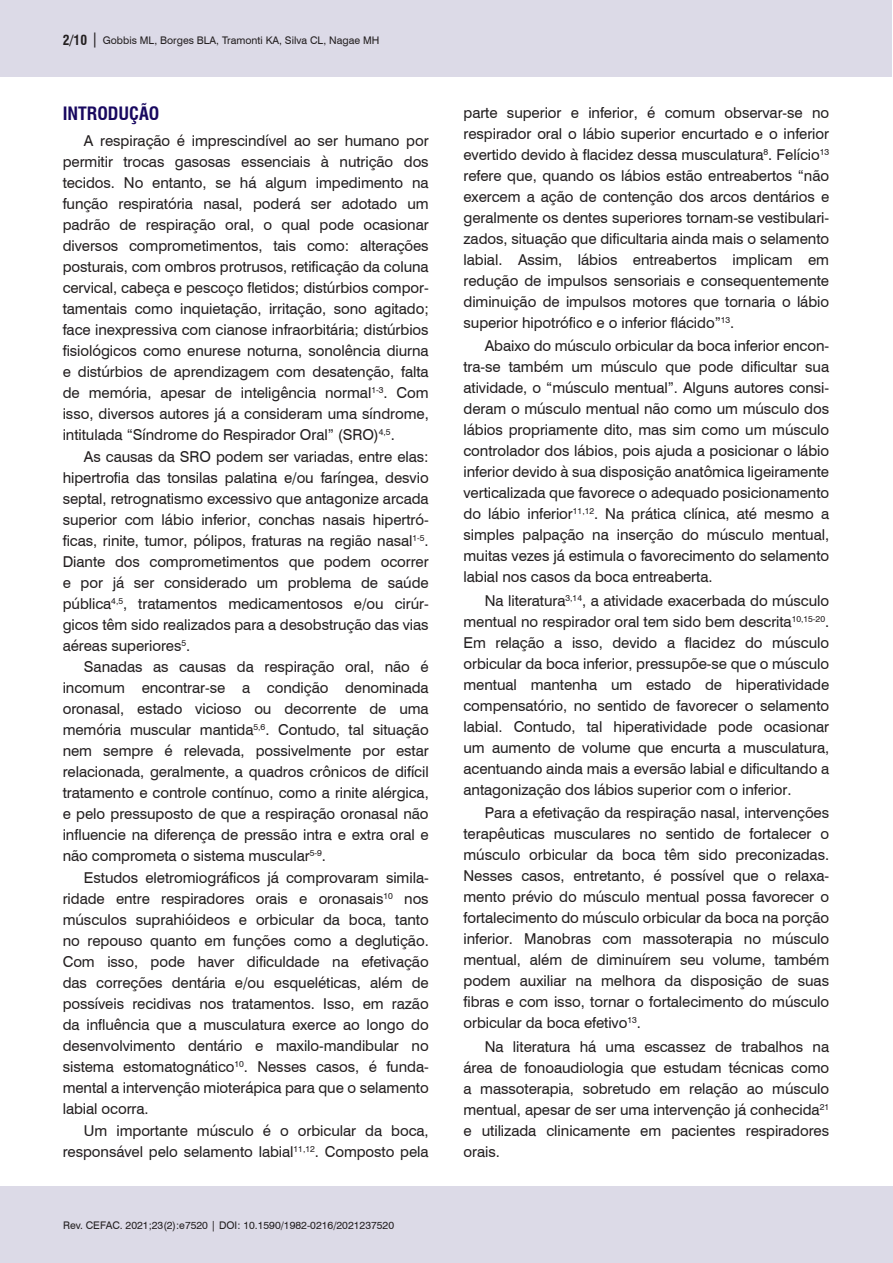
<style>
.page{position:relative;width:893px;height:1263px;background:#fff}
.page>*{position:absolute;margin:0;border:0;box-sizing:border-box;transform-origin:0 0}
.Nivel_1{font:700 condensed 18px "Swiss 721 BT";color:#18085f}
.Corpo_do_texto{font:15px/21px "Swiss 721 BT";letter-spacing:-.005em;color:#231f20;text-align:justify}
.t1{font:10.5px "Swiss 721 BT";color:#231f20}
.s1{font-weight:700;font-stretch:condensed;font-size:13.5px}
.s2{font-size:15px}
</style>
<div class="page">
<div style="left:0;top:1186px;width:892px;height:77px;background:#dcdae7"></div>
<div style="left:0;top:0;width:892px;height:77px;background:#dcdae7"></div>
<p class="t1" style="left:63px;top:34px;width:318px"><span class="s1">2/10</span> <span class="s2">|</span> Gobbis ML, Borges BLA, Tramonti KA, Silva CL, Nagae MH</p>
<p class="Nivel_1" style="left:63px;top:103px;width:98px">INTRODUÇÃO</p>
<p class="Corpo_do_texto" style="left:63px;top:130px;width:368px;text-indent:21px">A respiração é imprescindível ao ser humano por permitir trocas gasosas essenciais à nutrição dos tecidos. No entanto, se há algum impedimento na função respiratória nasal, poderá ser adotado um padrão de respiração oral, o qual pode ocasionar diversos comprometimentos, tais como: alterações posturais, com ombros protrusos, retificação da coluna cervical, cabeça e pescoço fletidos; distúrbios compor&shy;tamentais como inquietação, irritação, sono agitado; face inexpressiva com cianose infraorbitária; distúrbios fisiológicos como enurese noturna, sonolência diurna e distúrbios de aprendizagem com desatenção, falta de memória, apesar de inteligência normal<sup>1-3</sup>. Com isso, diversos autores já a consideram uma síndrome, intitulada “Síndrome do Respirador Oral” (SRO)<sup>4,5</sup>.</p>
<p class="Corpo_do_texto" style="left:63px;top:446px;width:368px;text-indent:21px">As causas da SRO podem ser variadas, entre elas: hipertrofia das tonsilas palatina e/ou faríngea, desvio septal, retrognatismo excessivo que antagonize arcada superior com lábio inferior, conchas nasais hipertró&shy;ficas, rinite, tumor, pólipos, fraturas na região nasal<sup>1-5</sup>.<br>Diante dos comprometimentos que podem ocorrer e por já ser considerado um problema de saúde pública<sup>4,5</sup>, tratamentos medicamentosos e/ou cirúr&shy;gicos têm sido realizados para a desobstrução das vias aéreas superiores<sup>5</sup>.</p>
<p class="Corpo_do_texto" style="left:63px;top:656px;width:368px;text-indent:21px">Sanadas as causas da respiração oral, não é incomum encontrar-se a condição denominada oronasal, estado vicioso ou decorrente de uma memória muscular mantida<sup>5,6</sup>. Contudo, tal situação nem sempre é relevada, possivelmente por estar relacionada, geralmente, a quadros crônicos de difícil tratamento e controle contínuo, como a rinite alérgica, e pelo pressuposto de que a respiração oronasal não influencie na diferença de pressão intra e extra oral e não comprometa o sistema muscular<sup>5-9</sup>.</p>
<p class="Corpo_do_texto" style="left:63px;top:867px;width:368px;text-indent:21px">Estudos eletromiográficos já comprovaram simila&shy;ridade entre respiradores orais e oronasais<sup>10</sup> nos músculos suprahióideos e orbicular da boca, tanto no repouso quanto em funções como a deglutição.<br>Com isso, pode haver dificuldade na efetivação das correções dentária e/ou esqueléticas, além de possíveis recidivas nos tratamentos. Isso, em razão da influência que a musculatura exerce ao longo do desenvolvimento dentário e maxilo-mandibular no sistema estomatognático<sup>10</sup>. Nesses casos, é funda&shy;mental a intervenção mioterápica para que o selamento labial ocorra.</p>
<p class="Corpo_do_texto" style="left:63px;top:1120px;width:367px;text-align:right">Um importante músculo é o orbicular da boca, responsável pelo selamento labial<sup>11,12</sup>. Composto pela</p>
<p class="t1" style="left:63px;top:1218px;width:333px">Rev. CEFAC. 2021;23(2):e7520 | DOI: 10.1590/1982-0216/2021237520</p>
<p class="Corpo_do_texto" style="left:463px;top:102px;width:367px">parte superior e inferior, é comum observar-se no respirador oral o lábio superior encurtado e o inferior evertido devido à flacidez dessa musculatura<sup>8</sup>. Felício<sup>13 </sup>refere que, quando os lábios estão entreabertos “não exercem a ação de contenção dos arcos dentários e geralmente os dentes superiores tornam-se vestibulari&shy;zados, situação que dificultaria ainda mais o selamento labial. Assim, lábios entreabertos implicam em redução de impulsos sensoriais e consequentemente diminuição de impulsos motores que tornaria o lábio superior hipotrófico e o inferior flácido”<sup>13</sup>.</p>
<p class="Corpo_do_texto" style="left:463px;top:335px;width:367px;text-indent:21px">Abaixo do músculo orbicular da boca inferior encon&shy;tra-se também um músculo que pode dificultar sua atividade, o “músculo mentual”. Alguns autores consi&shy;deram o músculo mentual não como um músculo dos lábios propriamente dito, mas sim como um músculo controlador dos lábios, pois ajuda a posicionar o lábio inferior devido à sua disposição anatômica ligeiramente verticalizada que favorece o adequado posicionamento do lábio inferior<sup>11,12</sup>. Na prática clínica, até mesmo a simples palpação na inserção do músculo mentual, muitas vezes já estimula o favorecimento do selamento labial nos casos da boca entreaberta.</p>
<p class="Corpo_do_texto" style="left:463px;top:590px;width:367px;text-indent:21px">Na literatura<sup>3,14</sup>, a atividade exacerbada do músculo mentual no respirador oral tem sido bem descrita<sup>10,15-20</sup>.<br>Em relação a isso, devido a flacidez do músculo orbicular da boca inferior, pressupõe-se que o músculo mentual mantenha um estado de hiperatividade compensatório, no sentido de favorecer o selamento labial. Contudo, tal hiperatividade pode ocasionar um aumento de volume que encurta a musculatura, acentuando ainda mais a eversão labial e dificultando a antagonização dos lábios superior com o inferior.</p>
<p class="Corpo_do_texto" style="left:463px;top:802px;width:367px;text-indent:21px">Para a efetivação da respiração nasal, intervenções terapêuticas musculares no sentido de fortalecer o músculo orbicular da boca têm sido preconizadas.<br>Nesses casos, entretanto, é possível que o relaxa&shy;mento prévio do músculo mentual possa favorecer o fortalecimento do músculo orbicular da boca na porção inferior. Manobras com massoterapia no músculo mentual, além de diminuírem seu volume, também podem auxiliar na melhora da disposição de suas fibras e com isso, tornar o fortalecimento do músculo orbicular da boca efetivo<sup>13</sup>.</p>
<p class="Corpo_do_texto" style="left:463px;top:1036px;width:367px;text-indent:21px">Na literatura há uma escassez de trabalhos na área de fonoaudiologia que estudam técnicas como a massoterapia, sobretudo em relação ao músculo mentual, apesar de ser uma intervenção já conhecida<sup>21 </sup>e utilizada clinicamente em pacientes respiradores orais.</p>
</div>
